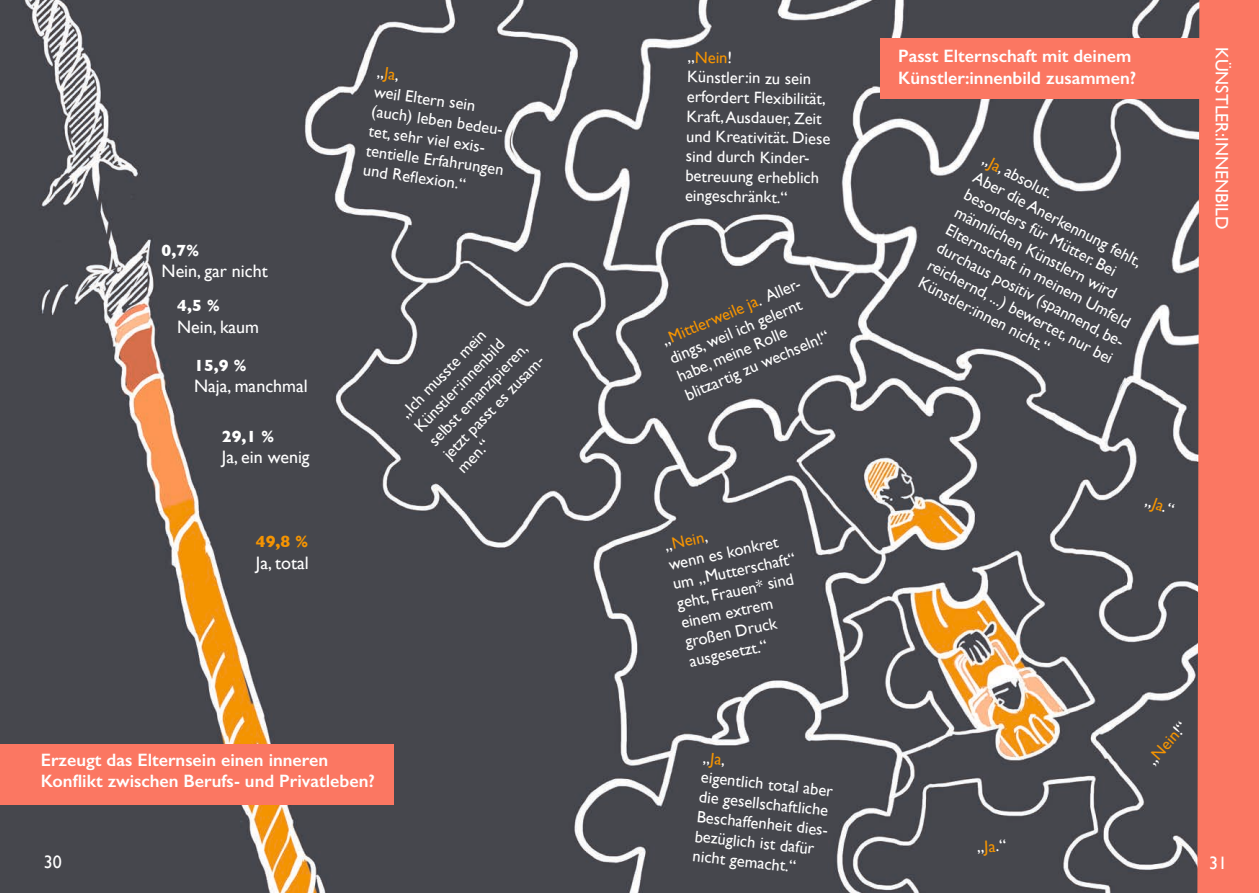
<style>
.page{position:relative;width:1259px;height:893px;background:#fff}
.page>*{position:absolute;margin:0;border:0;box-sizing:border-box;transform-origin:0 0}
.t1{font:600 18px/21.6px "Gill Sans";color:#fff}
.t2{font:18px "Gill Sans";color:#fff}
.t3{font:16.5px/19.8px "Gill Sans";color:#fff}
.t4{font:700 16.5px "Gill Sans";color:#fff}
.t5{font:16.5px "Gill Sans";color:#f59401}
.t6{font:700 16.5px "Gill Sans";color:#f59401}
.s1{color:#f59401}
.s2{color:#fff}
</style>
<div class="page">
<img style="left:0;top:0;width:1197px;height:893px">
<div style="left:1197px;top:0;width:62px;height:893px;background:#fb7762"></div>
<div style="left:0;top:744px;width:393px;height:60px;background:#fb7762"></div>
<div style="left:880px;top:38px;width:379px;height:60px;background:#fb7762"></div>
<p class="t4" style="left:162px;top:237px;width:39px">0,7%</p>
<p class="t2" style="left:162px;top:261px;width:108px">Nein, gar nicht</p>
<p class="t4" style="left:177px;top:292px;width:44px">4,5 %</p>
<p class="t2" style="left:177px;top:316px;width:83px">Nein, kaum</p>
<p class="t4" style="left:194px;top:352px;width:54px">15,9 %</p>
<p class="t2" style="left:194px;top:376px;width:115px">Naja, manchmal</p>
<p class="t4" style="left:222px;top:423px;width:54px">29,1 %</p>
<p class="t2" style="left:222px;top:447px;width:89px">Ja, ein wenig</p>
<p class="t6" style="left:256px;top:528px;width:54px">49,8 %</p>
<p class="t2" style="left:256px;top:552px;width:54px">Ja, total</p>
<p class="t3" style="left:378px;top:62px;width:140px;rotate:8deg">„<span class="s1">Ja</span>,<br>weil Eltern sein (auch) leben bedeu&shy;tet, sehr viel exis&shy;tentielle Erfahrungen und Refl exion.“</p>
<p class="t3" style="left:396px;top:408px;width:142px;rotate:-46deg">„Ich musste mein<br>Künstler:innenbild selbst emanzipieren, jetzt passt es zusam&shy;men.“</p>
<p class="t3" style="left:688px;top:47px;width:146px;rotate:1deg">„<span class="s1">Nein</span>!<br>Künstler:in zu sein erfordert Flexibilität,<br>Kraft, Ausdauer, Zeit und Kreativität. Diese sind durch Kinder&shy;betreuung erheblich eingeschränkt.“</p>
<p class="t3" style="left:658px;top:331px;width:156px;rotate:-23deg">„<span class="s1">Mittlerweile ja</span>. Aller&shy;dings, weil ich gelernt habe, meine Rolle blitzartig zu wechseln!“</p>
<p class="t3" style="left:662px;top:535px;width:127px;rotate:-12deg">„<span class="s1">Nein</span>,<br>wenn es konkret um „Mutterschaft“ geht, Frauen* sind einem extrem großen Druck ausgesetzt.“</p>
<p class="t1" style="left:898px;top:45px;width:240px">Passt Elternschaft mit deinem<br>Künstler:innenbild zusammen?</p>
<p class="t2" style="left:1232px;top:47px;width:184px;rotate:90deg">KÜNSTLER:INNENBILD</p>
<p class="t3" style="left:987px;top:149px;width:214px;rotate:27deg">„<span class="s1">Ja</span>, absolut.<br>Aber die Anerkennung fehlt, besonders für Mütter. Bei männlichen Künstlern wird<br>Elternschaft in meinem Umfeld durchaus positiv (spannend, be&shy;reichernd, ...) bewertet, nur bei<br>Künstler:innen nicht.“</p>
<p class="t3" style="left:1149px;top:490px;width:31px;rotate:20deg">„<span class="s1">Ja</span>.“</p>
<p class="t5" style="left:1142px;top:756px;width:53px;rotate:-48deg"><span class="s2">„</span>Nein<span class="s2">!“</span></p>
<p class="t3" style="left:704px;top:747px;width:136px;rotate:6deg">„<span class="s1">Ja</span>,<br>eigentlich total aber die gesellschaftliche<br>Beschaffenheit dies&shy;bezüglich ist dafür nicht gemacht.“</p>
<p class="t1" style="left:41px;top:749px;width:335px">Erzeugt das Elternsein einen inneren<br>Konflikt zwischen Berufs- und Privatleben?</p>
<p class="t3" style="left:976px;top:836px;width:31px;rotate:-2deg">„<span class="s1">Ja</span>.“</p>
<p class="t2" style="left:44px;top:851px;width:19px">30</p>
<p class="t2" style="left:1209px;top:853px;width:19px">31</p>
</div>
